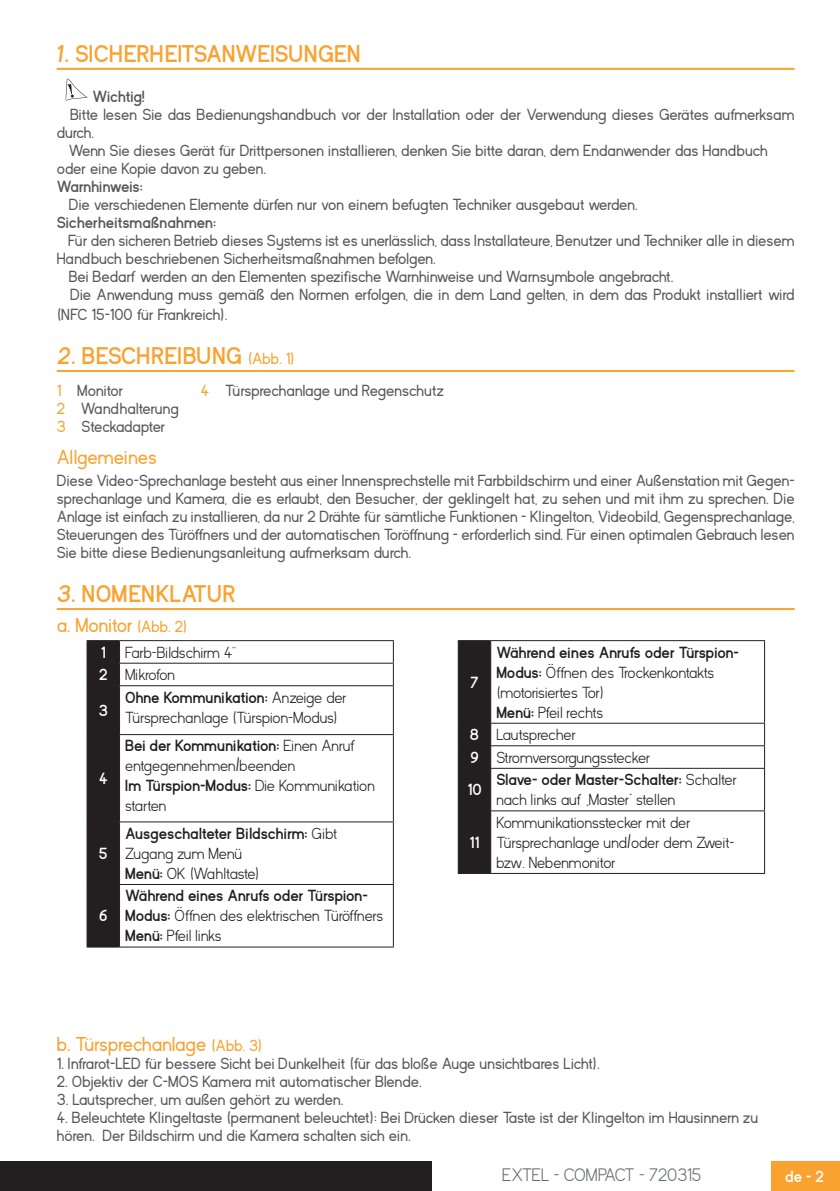
<style>
.page{position:relative;width:840px;height:1191px;background:#fff}
.page>*{position:absolute;margin:0;border:0;box-sizing:border-box;transform-origin:0 0}
.t1{font:700 24px "Kayak Sans";color:#f9a230}
.t2{font:20px "Kayak Sans";color:#f9a230}
.t3{font:300 18px "Kayak Sans";color:#666b70}
.t4{font:16px/18px "Kayak Sans";color:#57585a}
.t5{font:300 16px/20px "Kayak Sans";color:#231f20}
.t6{font:700 16px/20px "Kayak Sans";color:#231f20}
.t7{font:700 16px "Kayak Sans";color:#57585a}
.t8{font:700 16px "Kayak Sans";color:#fff}
.s1{font-style:italic}
.s2{color:#f9a230}
.s3{font-weight:400;font-size:16px}
.s4{font-size:16px}
.s5{font-weight:700;color:#fff}
.s6{font-weight:700}
.s7{font-weight:300}
</style>
<div class="page">
<div style="left:0;top:1161px;width:432px;height:30px;background:#231f20"></div>
<div style="left:771px;top:1161px;width:68px;height:30px;background:#f9a230"></div>
<hr style="left:57px;top:68px;width:737px;height:2px;background:#f9a230">
<hr style="left:57px;top:370px;width:737px;height:2px;background:#f9a230">
<hr style="left:57px;top:608px;width:737px;height:2px;background:#f9a230">
<svg style="left:65px;top:78px;width:23px;height:23px"></svg>
<hr style="left:119px;top:640px;width:274px;height:1px;background:#231f20">
<hr style="left:119px;top:662px;width:274px;height:1px;background:#231f20">
<div style="left:86px;top:640px;width:34px;height:306px;background:#231f20"></div>
<svg style="left:392px;top:641px;width:1px;height:44px"></svg>
<hr style="left:86px;top:685px;width:33px;height:1px;background:#231f20">
<hr style="left:86px;top:686px;width:1px;height:48px;background:#231f20">
<hr style="left:119px;top:685px;width:274px;height:1px;background:#231f20">
<hr style="left:119px;top:686px;width:1px;height:48px;background:#231f20">
<hr style="left:392px;top:686px;width:1px;height:48px;background:#231f20">
<hr style="left:86px;top:734px;width:33px;height:1px;background:#231f20">
<hr style="left:86px;top:735px;width:1px;height:86px;background:#231f20">
<hr style="left:119px;top:734px;width:274px;height:1px;background:#231f20">
<hr style="left:119px;top:735px;width:1px;height:86px;background:#231f20">
<hr style="left:392px;top:735px;width:1px;height:86px;background:#231f20">
<hr style="left:86px;top:821px;width:33px;height:1px;background:#231f20">
<hr style="left:86px;top:822px;width:1px;height:62px;background:#231f20">
<hr style="left:119px;top:821px;width:274px;height:1px;background:#231f20">
<hr style="left:119px;top:822px;width:1px;height:62px;background:#231f20">
<hr style="left:392px;top:822px;width:1px;height:62px;background:#231f20">
<hr style="left:86px;top:884px;width:33px;height:1px;background:#231f20">
<hr style="left:86px;top:885px;width:1px;height:61px;background:#231f20">
<hr style="left:119px;top:884px;width:274px;height:1px;background:#231f20">
<hr style="left:119px;top:885px;width:1px;height:61px;background:#231f20">
<hr style="left:392px;top:885px;width:1px;height:61px;background:#231f20">
<hr style="left:86px;top:946px;width:33px;height:1px;background:#231f20">
<hr style="left:119px;top:946px;width:274px;height:1px;background:#231f20">
<hr style="left:490px;top:640px;width:274px;height:1px;background:#231f20">
<hr style="left:763px;top:641px;width:1px;height:81px;background:#231f20">
<hr style="left:490px;top:722px;width:274px;height:1px;background:#231f20">
<hr style="left:490px;top:745px;width:274px;height:1px;background:#231f20">
<div style="left:457px;top:640px;width:34px;height:233px;background:#231f20"></div>
<hr style="left:457px;top:768px;width:33px;height:1px;background:#231f20">
<hr style="left:457px;top:769px;width:1px;height:41px;background:#231f20">
<hr style="left:490px;top:768px;width:274px;height:1px;background:#231f20">
<hr style="left:490px;top:769px;width:1px;height:41px;background:#231f20">
<hr style="left:763px;top:769px;width:1px;height:41px;background:#231f20">
<hr style="left:457px;top:810px;width:33px;height:1px;background:#231f20">
<hr style="left:457px;top:811px;width:1px;height:62px;background:#231f20">
<hr style="left:490px;top:810px;width:274px;height:1px;background:#231f20">
<hr style="left:490px;top:811px;width:1px;height:62px;background:#231f20">
<hr style="left:763px;top:811px;width:1px;height:62px;background:#231f20">
<hr style="left:457px;top:873px;width:33px;height:1px;background:#231f20">
<hr style="left:490px;top:873px;width:274px;height:1px;background:#231f20">
<h1 class="t1" style="left:57px;top:41px;width:305px"><span class="s1">1.</span> SICHERHEITSANWEISUNGEN</h1>
<p class="t7" style="left:92px;top:88px;width:54px">Wichtig!</p>
<p class="t4" style="left:57px;top:106px;width:738px;text-indent:13px">Bitte lesen Sie das Bedienungshandbuch vor der Installation oder der Verwendung dieses Gerätes aufmerksam durch.</p>
<p class="t4" style="left:57px;top:142px;width:712px"><span class="s2">•</span> Wenn Sie dieses Gerät für Drittpersonen installieren, denken Sie bitte daran, dem Endanwender das Handbuch oder eine Kopie davon zu geben.</p>
<p class="t7" style="left:57px;top:178px;width:87px">Warnhinweis:</p>
<p class="t4" style="left:69px;top:196px;width:570px">Die verschiedenen Elemente dürfen nur von einem befugten Techniker ausgebaut werden.</p>
<p class="t7" style="left:57px;top:214px;width:161px">Sicherheitsmaßnahmen:</p>
<p class="t4" style="left:68px;top:232px;width:727px">Für den sicheren Betrieb dieses Systems ist es unerlässlich, dass Installateure, Benutzer und Techniker alle in diesem</p>
<p class="t4" style="left:57px;top:250px;width:380px">Handbuch beschriebenen Sicherheitsmaßnahmen befolgen.</p>
<p class="t4" style="left:69px;top:268px;width:605px">Bei Bedarf werden an den Elementen spezifische Warnhinweise und Warnsymbole angebracht.</p>
<p class="t4" style="left:57px;top:285px;width:739px;line-height:20px"><span class="s2">•</span> Die Anwendung muss gemäß den Normen erfolgen, die in dem Land gelten, in dem das Produkt installiert wird (NFC 15-100 für Frankreich).</p>
<h1 class="t1" style="left:57px;top:343px;width:239px"><span class="s1">2.</span> BESCHREIBUNG <span class="s3">(Abb. 1)</span></h1>
<p class="t4" style="left:57px;top:382px;width:68px"><span class="s2">1 •</span> Monitor</p>
<p class="t4" style="left:201px;top:382px;width:244px"><span class="s2">4 •</span> Türsprechanlage und Regenschutz</p>
<p class="t4" style="left:57px;top:400px;width:123px"><span class="s2">2 •</span> Wandhalterung<br><span class="s2">3 •</span> Steckadapter</p>
<p class="t2" style="left:57px;top:446px;width:102px">Allgemeines</p>
<p class="t4" style="left:57px;top:472px;width:739px;text-align:justify">Diese Video-Sprechanlage besteht aus einer Innensprechstelle mit Farbbildschirm und einer Außenstation mit Gegen&shy;sprechanlage und Kamera, die es erlaubt, den Besucher, der geklingelt hat, zu sehen und mit ihm zu sprechen. Die Anlage ist einfach zu installieren, da nur 2 Drähte für sämtliche Funktionen - Klingelton, Videobild, Gegensprechanlage, Steuerungen des Türöffners und der automatischen Toröffnung - erforderlich sind. Für einen optimalen Gebrauch lesen Sie bitte diese Bedienungsanleitung aufmerksam durch.</p>
<h1 class="t1" style="left:57px;top:581px;width:180px"><span class="s1">3.</span> NOMENKLATUR</h1>
<p class="t2" style="left:57px;top:614px;width:132px">a. Monitor <span class="s4">(Abb. 2)</span></p>
<p class="t5" style="left:99px;top:641px;width:138px;line-height:22.6px"><span class="s5">1</span> Farb-Bildschirm 4’’<br><span class="s5">2</span> Mikrofon</p>
<p class="t8" style="left:99px;top:701px;width:11px">3</p>
<p class="t5" style="left:496px;top:642px;width:244px"><span class="s6">Während eines Anrufs oder Türspion-<br>Modus:</span> Öffnen des Trockenkontakts (motorisiertes Tor)<br><span class="s6">Menü:</span> Pfeil rechts</p>
<p class="t5" style="left:469px;top:723px;width:182px;line-height:22.6px"><span class="s5">8</span> Lautsprecher<br><span class="s5">9</span> Stromversorgungsstecker</p>
<p class="t8" style="left:467px;top:781px;width:16px">10</p>
<p class="t5" style="left:496px;top:770px;width:242px"><span class="s6">Slave- oder Master-Schalter:</span> Schalter nach links auf „Master“ stellen</p>
<p class="t8" style="left:469px;top:833px;width:11px">11</p>
<p class="t8" style="left:470px;top:673px;width:10px">7</p>
<p class="t5" style="left:125px;top:687px;width:223px"><span class="s6">Ohne Kommunikation:</span> Anzeige der<br>Türsprechanlage (Türspion-Modus)</p>
<p class="t5" style="left:125px;top:736px;width:251px"><span class="s6">Bei der Kommunikation:</span> Einen Anruf entgegennehmen/beenden<br><span class="s6">Im Türspion-Modus:</span> Die Kommunikation starten</p>
<p class="t8" style="left:99px;top:769px;width:10px">4</p>
<p class="t5" style="left:496px;top:812px;width:239px">Kommunikationsstecker mit der<br>Türsprechanlage und/oder dem Zweit&shy;bzw. Nebenmonitor</p>
<p class="t6" style="left:125px;top:823px;width:213px">Ausgeschalteter Bildschirm: <span class="s7">Gibt<br>Zugang zum Menü<br></span>Menü: <span class="s7">OK (Wahltaste)</span></p>
<p class="t8" style="left:99px;top:844px;width:10px">5</p>
<p class="t8" style="left:99px;top:907px;width:10px">6</p>
<p class="t6" style="left:125px;top:886px;width:259px">Während eines Anrufs oder Türspion-<br>Modus: <span class="s7">Öffnen des elektrischen Türöffners<br></span>Menü: <span class="s7">Pfeil links</span></p>
<p class="t2" style="left:57px;top:1032px;width:207px">b. Türsprechanlage <span class="s4">(Abb. 3)</span></p>
<p class="t4" style="left:57px;top:1054px;width:544px">1. Infrarot-LED für bessere Sicht bei Dunkelheit (für das bloße Auge unsichtbares Licht).</p>
<p class="t4" style="left:57px;top:1072px;width:366px">2. Objektiv der C-MOS Kamera mit automatischer Blende.</p>
<p class="t4" style="left:57px;top:1090px;width:288px">3. Lautsprecher, um außen gehört zu werden.</p>
<p class="t4" style="left:57px;top:1108px;width:702px">4. Beleuchtete Klingeltaste (permanent beleuchtet): Bei Drücken dieser Taste ist der Klingelton im Hausinnern zu hören. Der Bildschirm und die Kamera schalten sich ein.</p>
<p class="t3" style="left:502px;top:1164px;width:200px">EXTEL - COMPACT - 720315</p>
<p class="t8" style="left:784px;top:1167px;width:40px">de - 2</p>
</div>
